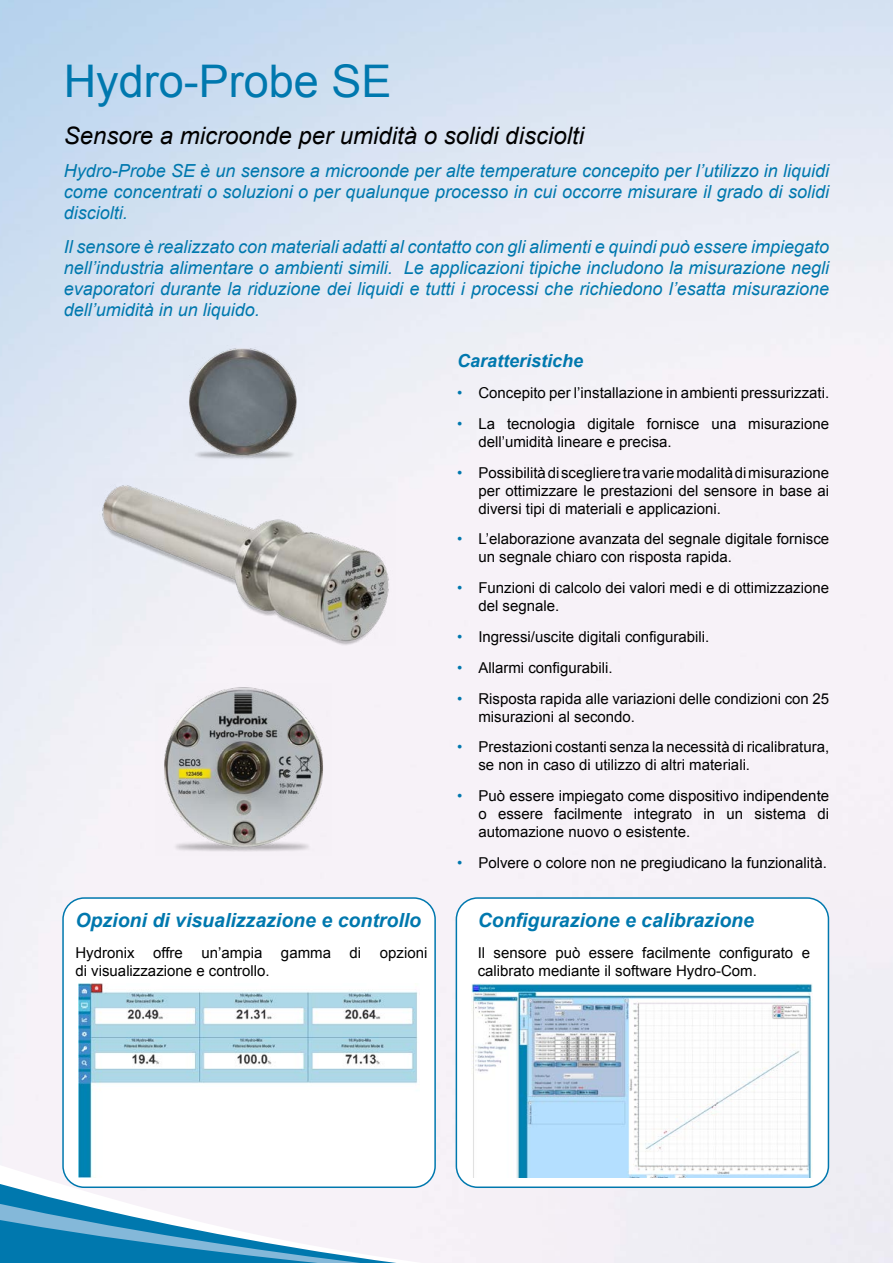
<style>
.page{position:relative;width:893px;height:1263px;background:#fff}
.page>*{position:absolute;margin:0;border:0;box-sizing:border-box;transform-origin:0 0}
.t1{font:45px "Arial";color:#0078ae}
.t2{font:italic 24px "Arial";color:#000}
.t3{font:italic 700 19.5px "Arial";color:#0078ae}
.t4{font:italic 18px/21px "Arial";color:#0078ae;text-align:justify}
.t5{font:italic 700 18px "Arial";color:#0078ae}
.t6{font:15px/18px "Arial";color:#000}
.s1{color:#0078ae}
</style>
<div class="page">
<img style="left:0;top:0;width:893px;height:1263px">
<div style="left:63px;top:898px;width:372px;height:289px;background:#fff;border-radius:21px"></div>
<div style="left:62px;top:897px;width:374px;height:291px;border:2px solid #0078ae;border-radius:21px"></div>
<div style="left:456px;top:898px;width:372px;height:289px;background:#fff;border-radius:21px"></div>
<div style="left:456px;top:897px;width:373px;height:291px;border:2px solid #0078ae;border-radius:21px"></div>
<img style="left:472px;top:984px;width:341px;height:194px">
<img style="left:79px;top:984px;width:339px;height:194px">
<img style="left:156px;top:684px;width:176px;height:171px">
<img style="left:183px;top:345px;width:121px;height:115px">
<img style="left:92px;top:478px;width:303px;height:168px">
<h1 class="t1" style="left:64px;top:51px;width:329px">Hydro-Probe SE</h1>
<h2 class="t2" style="left:64px;top:120px;width:522px">Sensore a microonde per umidità o solidi disciolti</h2>
<p class="t4" style="left:64px;top:161px;width:767px">Hydro-Probe SE è un sensore a microonde per alte temperature concepito per l’utilizzo in liquidi come concentrati o soluzioni o per qualunque processo in cui occorre misurare il grado di solidi disciolti.</p>
<p class="t4" style="left:64px;top:236px;width:767px">Il sensore è realizzato con materiali adatti al contatto con gli alimenti e quindi può essere impiegato nell’industria alimentare o ambienti simili. Le applicazioni tipiche includono la misurazione negli evaporatori durante la riduzione dei liquidi e tutti i processi che richiedono l’esatta misurazione dell’umidità in un liquido.</p>
<h3 class="t3" style="left:75px;top:908px;width:347px">Opzioni di visualizzazione e controllo</h3>
<p class="t6" style="left:75px;top:944px;width:353px">Hydronix offre un’ampia gamma di opzioni di visualizzazione e controllo.</p>
<p class="t5" style="left:457px;top:349px;width:128px">Caratteristiche</p>
<p class="t6" style="left:457px;top:384px;width:374px"><span class="s1">•</span> Concepito per l’installazione in ambienti pressurizzati.</p>
<p class="t6" style="left:478px;top:415px;width:352px;text-indent:-21px"><span class="s1">•</span> La tecnologia digitale fornisce una misurazione dell’umidità lineare e precisa.</p>
<p class="t6" style="left:478px;top:464px;width:352px;text-align:justify;text-indent:-21px"><span class="s1">•</span> Possibilità di scegliere tra varie modalità di misurazione per ottimizzare le prestazioni del sensore in base ai diversi tipi di materiali e applicazioni.</p>
<p class="t6" style="left:478px;top:530px;width:352px;text-indent:-21px"><span class="s1">•</span> L’elaborazione avanzata del segnale digitale fornisce un segnale chiaro con risposta rapida.</p>
<p class="t6" style="left:478px;top:579px;width:352px;text-indent:-21px"><span class="s1">•</span> Funzioni di calcolo dei valori medi e di ottimizzazione del segnale.</p>
<p class="t6" style="left:457px;top:628px;width:254px"><span class="s1">•</span> Ingressi/uscite digitali configurabili.</p>
<p class="t6" style="left:457px;top:659px;width:157px"><span class="s1">•</span> Allarmi configurabili.</p>
<p class="t6" style="left:478px;top:689px;width:352px;text-indent:-21px"><span class="s1">•</span> Risposta rapida alle variazioni delle condizioni con 25 misurazioni al secondo.</p>
<p class="t6" style="left:478px;top:738px;width:352px;text-indent:-21px"><span class="s1">•</span> Prestazioni costanti senza la necessità di ricalibratura, se non in caso di utilizzo di altri materiali.</p>
<p class="t6" style="left:478px;top:787px;width:352px;text-align:justify;text-indent:-21px"><span class="s1">•</span> Può essere impiegato come dispositivo indipendente o essere facilmente integrato in un sistema di automazione nuovo o esistente.</p>
<p class="t6" style="left:457px;top:854px;width:371px"><span class="s1">•</span> Polvere o colore non ne pregiudicano la funzionalità.</p>
<h3 class="t3" style="left:478px;top:908px;width:278px">Configurazione e calibrazione</h3>
<p class="t6" style="left:478px;top:944px;width:334px">Il sensore può essere facilmente configurato e calibrato mediante il software Hydro-Com.</p>
</div>
